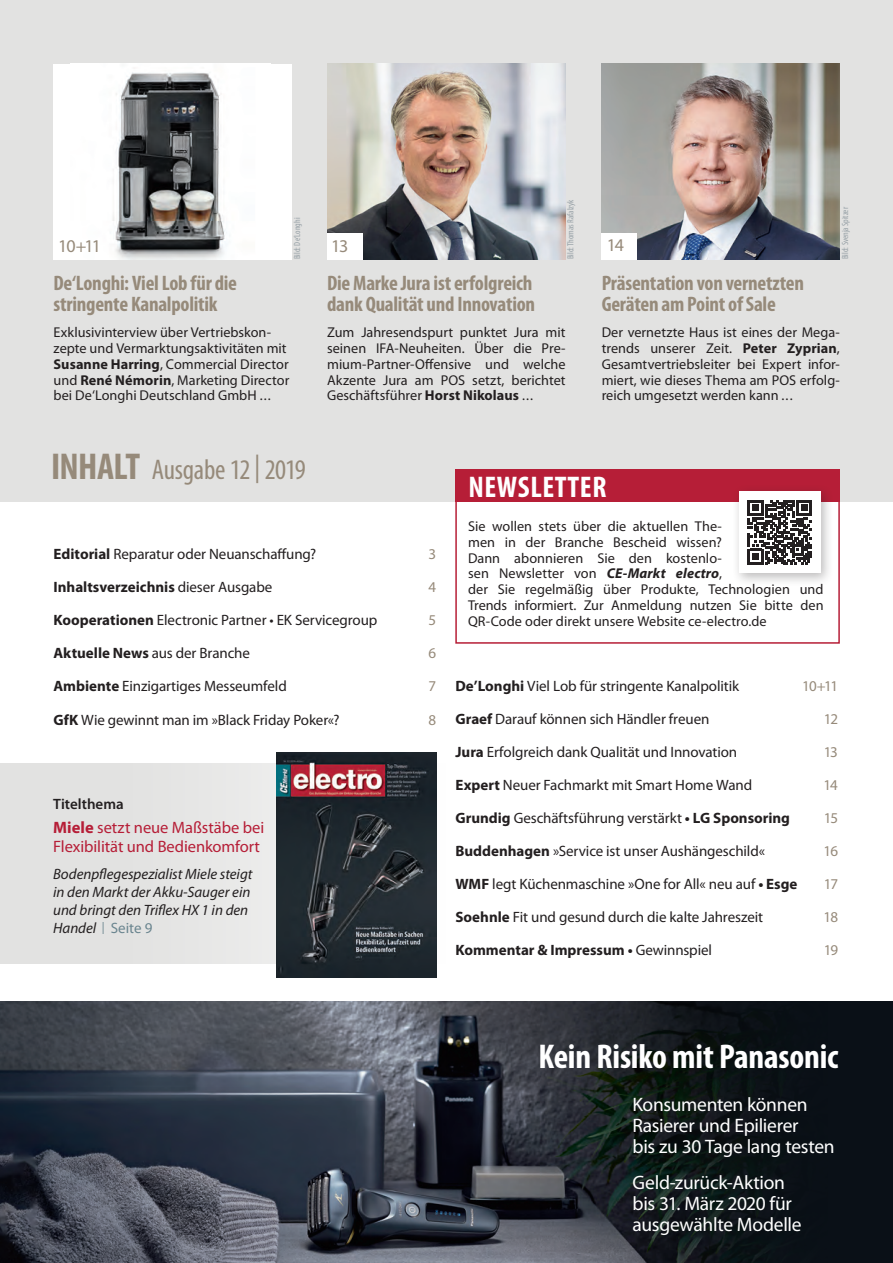
<style>
.page{position:relative;width:893px;height:1263px;background:#fff}
.page>*{position:absolute;margin:0;border:0;box-sizing:border-box;transform-origin:0 0}
.t1{font:700 condensed 34.5px "Myriad Pro";letter-spacing:-.005em;color:#fff}
.t2{font:700 condensed 30px "Myriad Pro";letter-spacing:.02em;color:#fff}
.t3{font:condensed 28.5px "Myriad Pro";letter-spacing:-.015em;color:#968a7a}
.t4{font:700 condensed 21px/21px "Myriad Pro";letter-spacing:-.01em;color:#968a7a}
.t5{font:19.5px/21px "Myriad Pro";letter-spacing:-.015em;color:#fff}
.t6{font:18px "Myriad Pro";letter-spacing:-.075em;color:#968a7a}
.t7{font:16.5px/19.5px "Myriad Pro";letter-spacing:-.005em;color:#b61e37}
.t8{font:15px "Myriad Pro";letter-spacing:-.01em;color:#231f20}
.t9{font:italic 15px/18px "Myriad Pro";color:#231f20}
.t10{font:700 15px "Myriad Pro";color:#231f20}
.t11{font:15px "Myriad Pro";letter-spacing:-.07em;color:#968a7a}
.t12{font:600 15px "Myriad Pro";color:#231f20}
.t13{font:14.25px/15.8px "Myriad Pro";color:#231f20;text-align:justify}
.t14{font:condensed 9px "Myriad Pro";color:#97a1a7}
.s1{font-weight:700}
.s2{font-weight:700;font-size:37.5px}
.s3{font-weight:400}
.s4{font-style:normal;font-size:12px;color:#6a858f}
.s5{font-style:normal;color:#6a858f}
.s6{font-weight:700;font-style:italic}
</style>
<div class="page">
<img style="left:0;top:1001px;width:639px;height:262px">
<div style="left:639px;top:1001px;width:254px;height:262px;background:#0a1017"></div>
<div style="left:0;top:763px;width:445px;height:201px;background:#e2e2e1"></div>
<div style="left:0;top:0;width:893px;height:502px;background:#e2e2e1"></div>
<img style="left:602px;top:64px;width:238px;height:195px">
<div style="left:54px;top:64px;width:238px;height:195px;background:#fff"></div>
<img style="left:112px;top:72px;width:115px;height:187px">
<img style="left:327px;top:64px;width:238px;height:195px">
<div style="left:327px;top:233px;width:35px;height:27px;background:#fff"></div>
<div style="left:602px;top:233px;width:35px;height:27px;background:#fff"></div>
<div style="left:455px;top:476px;width:385px;height:168px;border:2px solid #b61e37"></div>
<div style="left:455px;top:469px;width:385px;height:33px;background:#b61e37"></div>
<div style="left:732px;top:484px;width:102px;height:102px;background:#231f20;opacity:.3"></div>
<div style="left:739px;top:491px;width:82px;height:82px;background:#fff"></div>
<svg style="left:748px;top:500px;width:64px;height:64px"></svg>
<img style="left:276px;top:753px;width:161px;height:224px">
<p class="t6" style="left:58px;top:235px;width:44px">10+11</p>
<p class="t14" style="left:292px;top:259px;width:43px;rotate:-90deg">Bild: De‘Longhi</p>
<h3 class="t4" style="left:54px;top:272px;width:185px">De‘Longhi: Viel Lob für die stringente Kanalpolitik</h3>
<p class="t13" style="left:54px;top:325px;width:237px;text-align:left">Exklusivinterview über Vertriebskon&shy;zepte und Vermarktungsaktivitäten mit <span class="s1">Susanne Harring</span>, Commercial Director und <span class="s1">René Némorin</span>, Marketing Director bei De‘Longhi Deutschland GmbH ...</p>
<h3 class="t3" style="left:51px;top:452px;width:256px"><span class="s2">INHALT</span> Ausgabe 12 | 2019</h3>
<p class="t14" style="left:565px;top:259px;width:61px;rotate:-90deg">Bild: Thomas Rafalzyk</p>
<p class="t14" style="left:840px;top:259px;width:54px;rotate:-90deg">Bild: Svenja Spitzer</p>
<p class="t6" style="left:331px;top:234px;width:19px">13</p>
<p class="t6" style="left:607px;top:234px;width:19px">14</p>
<h3 class="t4" style="left:327px;top:272px;width:210px">Die Marke Jura ist erfolgreich dank Qualität und Innovation</h3>
<p class="t13" style="left:327px;top:325px;width:240px">Zum Jahresendspurt punktet Jura mit seinen IFA-Neuheiten. Über die Pre&shy;mium-Partner-Offensive und welche Akzente Jura am POS setzt, berichtet Geschäftsführer <span class="s1">Horst Nikolaus</span> ...</p>
<h3 class="t4" style="left:602px;top:272px;width:204px">Präsentation von vernetzten<br>Geräten am Point of Sale</h3>
<p class="t13" style="left:602px;top:325px;width:240px">Der vernetzte Haus ist eines der Mega&shy;trends unserer Zeit. <span class="s1">Peter Zyprian</span>, Gesamtvertriebsleiter bei Expert infor&shy;miert, wie dieses Thema am POS erfolg&shy;reich umgesetzt werden kann ...</p>
<h2 class="t2" style="left:468px;top:468px;width:140px">NEWSLETTER</h2>
<p class="t8" style="left:54px;top:545px;width:264px"><span class="s1">Editorial</span> Reparatur oder Neuanschaffung?</p>
<p class="t11" style="left:428px;top:545px;width:9px">3</p>
<p class="t10" style="left:54px;top:577px;width:220px">Inhaltsverzeichnis <span class="s3">dieser Ausgabe</span></p>
<p class="t11" style="left:428px;top:578px;width:9px">4</p>
<p class="t8" style="left:54px;top:611px;width:325px"><span class="s1">Kooperationen</span> Electronic Partner • EK Servicegroup</p>
<p class="t11" style="left:428px;top:611px;width:9px">5</p>
<p class="t8" style="left:54px;top:644px;width:198px"><span class="s1">Aktuelle News</span> aus der Branche</p>
<p class="t11" style="left:428px;top:644px;width:9px">6</p>
<p class="t8" style="left:54px;top:677px;width:235px"><span class="s1">Ambiente</span> Einzigartiges Messeumfeld</p>
<p class="t11" style="left:428px;top:677px;width:9px">7</p>
<p class="t8" style="left:54px;top:711px;width:287px"><span class="s1">GfK</span> Wie gewinnt man im »Black Friday Poker«?</p>
<p class="t11" style="left:428px;top:711px;width:9px">8</p>
<p class="t12" style="left:53px;top:794px;width:72px">Titelthema</p>
<p class="t7" style="left:53px;top:817px;width:213px"><span class="s1">Miele</span> setzt neue Maßstäbe bei<br>Flexibilität und Bedienkomfort</p>
<p class="t9" style="left:53px;top:865px;width:201px">Bodenpflegespezialist Miele steigt in den Markt der Akku-Sauger ein und bringt den Triflex HX 1 in den<br>Handel <span class="s4">|</span> <span class="s5">Seite 9</span></p>
<p class="t13" style="left:468px;top:518px;width:357px;text-align:left">Sie wollen stets über die aktuellen The-<br>men in der Branche Bescheid wissen?<br>Dann abonnieren Sie den kostenlo-<br>sen Newsletter von <span class="s6">CE-Markt electro</span>,<br>der Sie regelmäßig über Produkte, Technologien und Trends informiert. Zur Anmeldung nutzen Sie bitte den QR-Code oder direkt unsere Website ce-electro.de</p>
<p class="t8" style="left:455px;top:676px;width:285px"><span class="s1">De’Longhi</span> Viel Lob für stringente Kanalpolitik</p>
<p class="t11" style="left:802px;top:676px;width:37px">10+11</p>
<p class="t8" style="left:455px;top:709px;width:255px"><span class="s1">Graef</span> Darauf können sich Händler freuen</p>
<p class="t11" style="left:824px;top:709px;width:16px">12</p>
<p class="t8" style="left:455px;top:742px;width:283px"><span class="s1">Jura</span> Erfolgreich dank Qualität und Innovation</p>
<p class="t11" style="left:824px;top:742px;width:16px">13</p>
<p class="t8" style="left:455px;top:775px;width:298px"><span class="s1">Expert</span> Neuer Fachmarkt mit Smart Home Wand</p>
<p class="t11" style="left:824px;top:775px;width:16px">14</p>
<p class="t8" style="left:455px;top:808px;width:336px"><span class="s1">Grundig</span> Geschäftsführung verstärkt <span class="s1">• LG Sponsoring</span></p>
<p class="t11" style="left:824px;top:808px;width:16px">15</p>
<p class="t8" style="left:455px;top:841px;width:311px"><span class="s1">Buddenhagen</span> »Service ist unser Aushängeschild«</p>
<p class="t11" style="left:823px;top:841px;width:16px">16</p>
<p class="t8" style="left:455px;top:874px;width:343px"><span class="s1">WMF</span> legt Küchenmaschine »One for All« neu auf <span class="s1">• Esge</span></p>
<p class="t11" style="left:824px;top:874px;width:16px">17</p>
<p class="t8" style="left:455px;top:907px;width:309px"><span class="s1">Soehnle</span> Fit und gesund durch die kalte Jahreszeit</p>
<p class="t11" style="left:823px;top:907px;width:16px">18</p>
<p class="t10" style="left:455px;top:940px;width:258px">Kommentar &amp; Impressum • <span class="s3">Gewinnspiel</span></p>
<p class="t11" style="left:824px;top:940px;width:16px">19</p>
<h1 class="t1" style="left:539px;top:1035px;width:301px">Kein Risiko mit Panasonic</h1>
<h3 class="t5" style="left:633px;top:1094px;width:204px">Konsumenten können<br>Rasierer und Epilierer<br>bis zu 30 Tage lang testen</h3>
<h3 class="t5" style="left:633px;top:1171px;width:171px">Geld-zurück-Aktion bis 31. März 2020 für ausgewählte Modelle</h3>
</div>
